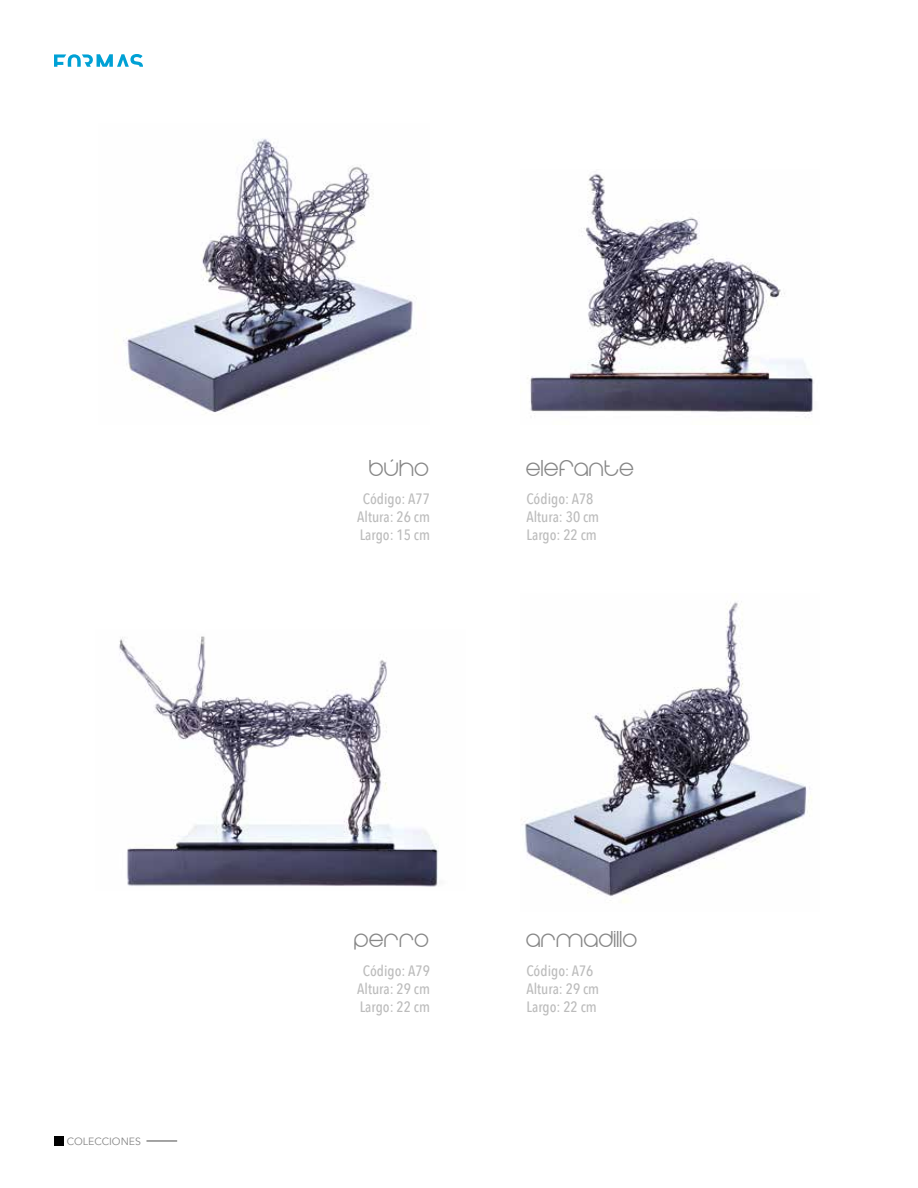
<style>
.page{position:relative;width:918px;height:1188px;background:#fff}
.page>*{position:absolute;margin:0;border:0;box-sizing:border-box;transform-origin:0 0}
.t1{font:27px "Eight One";color:#878787}
.t2{font:500 15px/18px "Avenir Next Condensed";color:#bcbcbc;text-align:center}
.t3{font:10.5px "Avenir";color:#878787}
</style>
<div class="page">
<svg style="left:54px;top:54px;width:89px;height:13px"></svg>
<img style="left:123px;top:138px;width:294px;height:276px">
<img style="left:527px;top:174px;width:287px;height:243px">
<img style="left:521px;top:602px;width:291px;height:301px">
<img style="left:119px;top:636px;width:320px;height:251px">
<hr style="left:146px;top:1141px;width:31px;height:1px;background:#4a4a49">
<div style="left:54px;top:1136px;width:9px;height:10px;background:#000"></div>
<p class="t3" style="left:67px;top:1135px;width:76px">COLECCIONES</p>
<h1 class="t1" style="left:370px;top:456px;width:62px">búho</h1>
<p class="t2" style="left:357px;top:490px;width:74px">Código: A77<br>Altura: 26 cm<br>Largo: 15 cm</p>
<h1 class="t1" style="left:527px;top:456px;width:110px">elefante</h1>
<p class="t2" style="left:527px;top:490px;width:74px;text-align:left">Código: A78<br>Altura: 30 cm<br>Largo: 22 cm</p>
<h1 class="t1" style="left:354px;top:927px;width:77px">perro</h1>
<p class="t2" style="left:357px;top:961px;width:74px">Código: A79<br>Altura: 29 cm<br>Largo: 22 cm</p>
<h1 class="t1" style="left:527px;top:927px;width:113px">armadillo</h1>
<p class="t2" style="left:527px;top:961px;width:74px;text-align:left">Código: A76<br>Altura: 29 cm<br>Largo: 22 cm</p>
</div>
